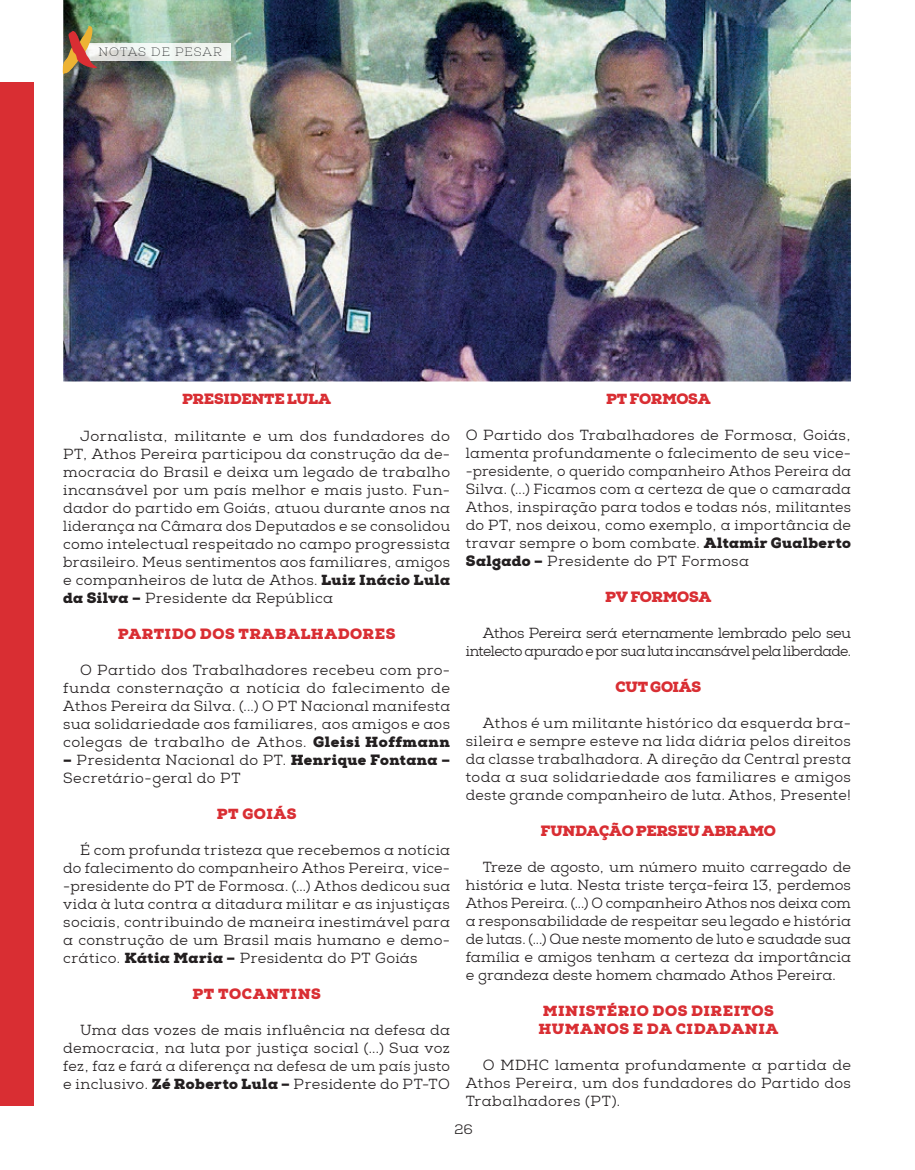
<style>
.page{position:relative;width:915px;height:1170px;background:#fff}
.page>*{position:absolute;margin:0;border:0;box-sizing:border-box;transform-origin:0 0}
.t1{font:14.55px/18px "Nexa Slab";letter-spacing:.02em;color:#231f20;text-align:justify}
.t2{font:14.55px/18px "Nexa Slab";letter-spacing:-.035em;color:#231f20;text-align:right}
.t3{font:900 14.55px/18px "Nexa Slab";letter-spacing:.025em;color:#d92e33}
.t4{font:900 14.55px "Nexa Slab";letter-spacing:-.02em;color:#d92e33}
.t5{font:900 14.55px "Nexa Slab";letter-spacing:-.025em;color:#d92e33}
.t6{font:13.5px "Nexa Slab";color:#231f20}
.t7{font:100 12px "Nexa Slab";letter-spacing:.08em;color:#0c0f11}
.s1{font-weight:900}
</style>
<div class="page">
<img style="left:63px;top:0;width:787px;height:381px">
<div style="left:0;top:82px;width:34px;height:1023px;background:#d92e33"></div>
<img style="left:97px;top:43px;width:133px;height:18px">
<svg style="left:62px;top:26px;width:35px;height:49px;background:#a27857"></svg>
<p class="t7" style="left:98px;top:45px;width:125px">NOTAS DE PESAR</p>
<p class="t5" style="left:182px;top:390px;width:150px">PRESIDENTE LULA</p>
<p class="t1" style="left:63px;top:427px;width:388px;text-indent:17px">Jornalista, militante e um dos fundadores do PT, Athos Pereira participou da construção da de&shy;mocracia do Brasil e deixa um legado de trabalho incansável por um país melhor e mais justo. Fun&shy;dador do partido em Goiás, atuou durante anos na liderança na Câmara dos Deputados e se consolidou como intelectual respeitado no campo progressista brasileiro. Meus sentimentos aos familiares, amigos e companheiros de luta de Athos. <span class="s1">Luiz Inácio Lula da Silva –</span> Presidente da República</p>
<p class="t3" style="left:118px;top:624px;width:279px">PARTIDO DOS TRABALHADORES</p>
<p class="t1" style="left:63px;top:661px;width:388px;text-indent:17px">O Partido dos Trabalhadores recebeu com pro&shy;funda consternação a notícia do falecimento de Athos Pereira da Silva. (...) O PT Nacional manifesta sua solidariedade aos familiares, aos amigos e aos colegas de trabalho de Athos. <span class="s1">Gleisi Hoffmann</span></p>
<p class="t1" style="left:63px;top:751px;width:388px"><span class="s1">–</span> Presidenta Nacional do PT. <span class="s1">Henrique Fontana –<br></span>Secretário-geral do PT</p>
<p class="t3" style="left:217px;top:804px;width:81px">PT GOIÁS</p>
<p class="t1" style="left:63px;top:841px;width:388px;text-indent:17px">É com profunda tristeza que recebemos a notícia do falecimento do companheiro Athos Pereira, vice--presidente do PT de Formosa. (...) Athos dedicou sua vida à luta contra a ditadura militar e as injustiças sociais, contribuindo de maneira inestimável para a construção de um Brasil mais humano e demo&shy;crático. <span class="s1">Kátia Maria –</span> Presidenta do PT Goiás</p>
<p class="t3" style="left:192px;top:984px;width:130px">PT TOCANTINS</p>
<p class="t1" style="left:63px;top:1021px;width:388px;text-indent:17px">Uma das vozes de mais influência na defesa da democracia, na luta por justiça social (...) Sua voz fez, faz e fará a diferença na defesa de um país justo e inclusivo. <span class="s1">Zé Roberto Lula –</span> Presidente do PT-TO</p>
<p class="t4" style="left:606px;top:389px;width:106px">PT FORMOSA</p>
<p class="t1" style="left:465px;top:426px;width:386px">O Partido dos Trabalhadores de Formosa, Goiás, lamenta profundamente o falecimento de seu vice--presidente, o querido companheiro Athos Pereira da Silva. (...) Ficamos com a certeza de que o camarada Athos, inspiração para todos e todas nós, militantes do PT, nos deixou, como exemplo, a importância de travar sempre o bom combate. <span class="s1">Altamir Gualberto Salgado –</span> Presidente do PT Formosa</p>
<p class="t4" style="left:605px;top:587px;width:108px">PV FORMOSA</p>
<p class="t2" style="left:465px;top:624px;width:386px">Athos Pereira será eternamente lembrado pelo seu intelecto apurado e por sua luta incansável pela liberdade.</p>
<p class="t4" style="left:615px;top:677px;width:87px">CUT GOIÁS</p>
<p class="t1" style="left:465px;top:714px;width:386px;text-indent:17px">Athos é um militante histórico da esquerda bra&shy;sileira e sempre esteve na lida diária pelos direitos da classe trabalhadora. A direção da Central presta toda a sua solidariedade aos familiares e amigos deste grande companheiro de luta. Athos, Presente!</p>
<p class="t4" style="left:540px;top:821px;width:237px">FUNDAÇÃO PERSEU ABRAMO</p>
<p class="t1" style="left:465px;top:858px;width:386px;text-indent:17px">Treze de agosto, um número muito carregado de história e luta. Nesta triste terça-feira 13, perdemos Athos Pereira. (...) O companheiro Athos nos deixa com a responsabilidade de respeitar seu legado e história de lutas. (...) Que neste momento de luto e saudade sua família e amigos tenham a certeza da importância e grandeza deste homem chamado Athos Pereira.</p>
<p class="t3" style="left:538px;top:1001px;width:241px">MINISTÉRIO DOS DIREITOS<br>HUMANOS E DA CIDADANIA</p>
<p class="t1" style="left:465px;top:1056px;width:386px;text-indent:17px">O MDHC lamenta profundamente a partida de Athos Pereira, um dos fundadores do Partido dos Trabalhadores (PT).</p>
<p class="t6" style="left:454px;top:1120px;width:20px">26</p>
</div>
